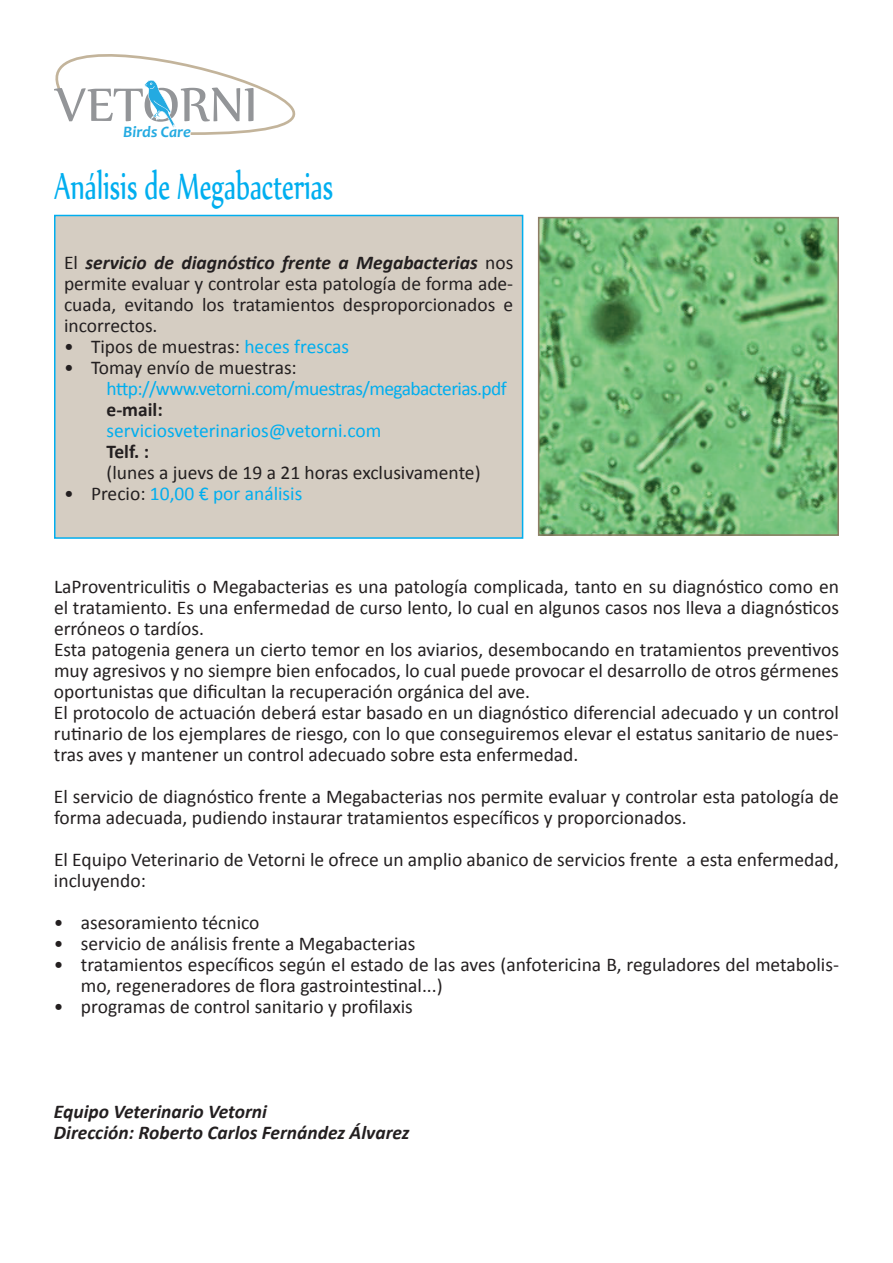
<style>
.page{position:relative;width:893px;height:1263px;background:#fff}
.page>*{position:absolute;margin:0;border:0;box-sizing:border-box;transform-origin:0 0}
.t1{font:57px "Nyala";color:#939598}
.t2{font:45px "Nyala";color:#00aeef;scale:.67 1}
.t3{font:19.5px/21px "Calibri";color:#231f20}
.t4{font:italic 700 19.5px/21px "Calibri";color:#231f20}
.t5{font:19.5px "Calibri";letter-spacing:-.01em;color:#00aeef}
.t6{font:19.5px "Calibri";letter-spacing:-.03em;color:#00aeef}
.t7{font:700 19.5px "Calibri";color:#231f20}
.t8{font:italic 700 16.05px "Candara";color:#24aae1}
.s1{font-weight:700;font-style:italic}
.s2{color:#00aeef}
.s3{color:#231f20}
</style>
<div class="page">
<img style="left:541px;top:220px;width:295px;height:313px">
<div style="left:538px;top:217px;width:301px;height:319px;border:2px solid #8e7d65"></div>
<div style="left:55px;top:215px;width:468px;height:323px;background:#d5cdc2"></div>
<div style="left:54px;top:215px;width:469px;height:324px;border:2px solid #00aeef"></div>
<svg style="left:55px;top:54px;width:241px;height:81px"></svg>
<h1 class="t1" style="left:55px;top:70px;width:205px">VETORNI</h1>
<p class="t8" style="left:123px;top:122px;width:69px">Birds Care</p>
<h2 class="t2" style="left:54px;top:159px;width:418px">Análisis de Megabacterias</h2>
<p class="t3" style="left:64px;top:252px;width:451px;text-align:justify">El <span class="s1">servicio de diagnóstico frente a Megabacterias</span> nos permite evaluar y controlar esta patología de forma ade&shy;cuada, evitando los tratamientos desproporcionados e incorrectos.</p>
<p class="t3" style="left:64px;top:336px;width:287px">• Tipos de muestras: <span class="s2">heces frescas</span></p>
<p class="t3" style="left:64px;top:357px;width:234px">• Tomay envío de muestras:</p>
<p class="t6" style="left:107px;top:376px;width:402px">http://www.vetorni.com/muestras/megabacterias.pdf</p>
<p class="t7" style="left:107px;top:397px;width:58px">e-mail:</p>
<p class="t5" style="left:107px;top:418px;width:276px">serviciosveterinarios@vetorni.com</p>
<p class="t7" style="left:107px;top:439px;width:44px">Telf. :</p>
<p class="t3" style="left:107px;top:462px;width:376px">(lunes a juevs de 19 a 21 horas exclusivamente)</p>
<p class="t5" style="left:64px;top:481px;width:240px"><span class="s3">• Precio:</span> 10,00 € por análisis</p>
<p class="t3" style="left:54px;top:576px;width:786px">LaProventriculitis o Megabacterias es una patología complicada, tanto en su diagnóstico como en el tratamiento. Es una enfermedad de curso lento, lo cual en algunos casos nos lleva a diagnósticos erróneos o tardíos.<br>Esta patogenia genera un cierto temor en los aviarios, desembocando en tratamientos preventivos muy agresivos y no siempre bien enfocados, lo cual puede provocar el desarrollo de otros gérmenes oportunistas que dificultan la recuperación orgánica del ave.<br>El protocolo de actuación deberá estar basado en un diagnóstico diferencial adecuado y un control rutinario de los ejemplares de riesgo, con lo que conseguiremos elevar el estatus sanitario de nues&shy;tras aves y mantener un control adecuado sobre esta enfermedad.</p>
<p class="t3" style="left:54px;top:786px;width:786px">El servicio de diagnóstico frente a Megabacterias nos permite evaluar y controlar esta patología de forma adecuada, pudiendo instaurar tratamientos específicos y proporcionados.</p>
<p class="t3" style="left:54px;top:849px;width:786px">El Equipo Veterinario de Vetorni le ofrece un amplio abanico de servicios frente a esta enfermedad, incluyendo:</p>
<p class="t3" style="left:54px;top:912px;width:207px">• asesoramiento técnico</p>
<p class="t3" style="left:54px;top:933px;width:363px">• servicio de análisis frente a Megabacterias</p>
<p class="t3" style="left:81px;top:954px;width:759px;text-indent:-27px">• tratamientos específicos según el estado de las aves (anfotericina B, reguladores del metabolis&shy;mo, regeneradores de flora gastrointestinal...)</p>
<p class="t3" style="left:54px;top:996px;width:360px">• programas de control sanitario y profilaxis</p>
<p class="t4" style="left:54px;top:1101px;width:357px">Equipo Veterinario Vetorni<br>Dirección: Roberto Carlos Fernández Álvarez</p>
</div>
